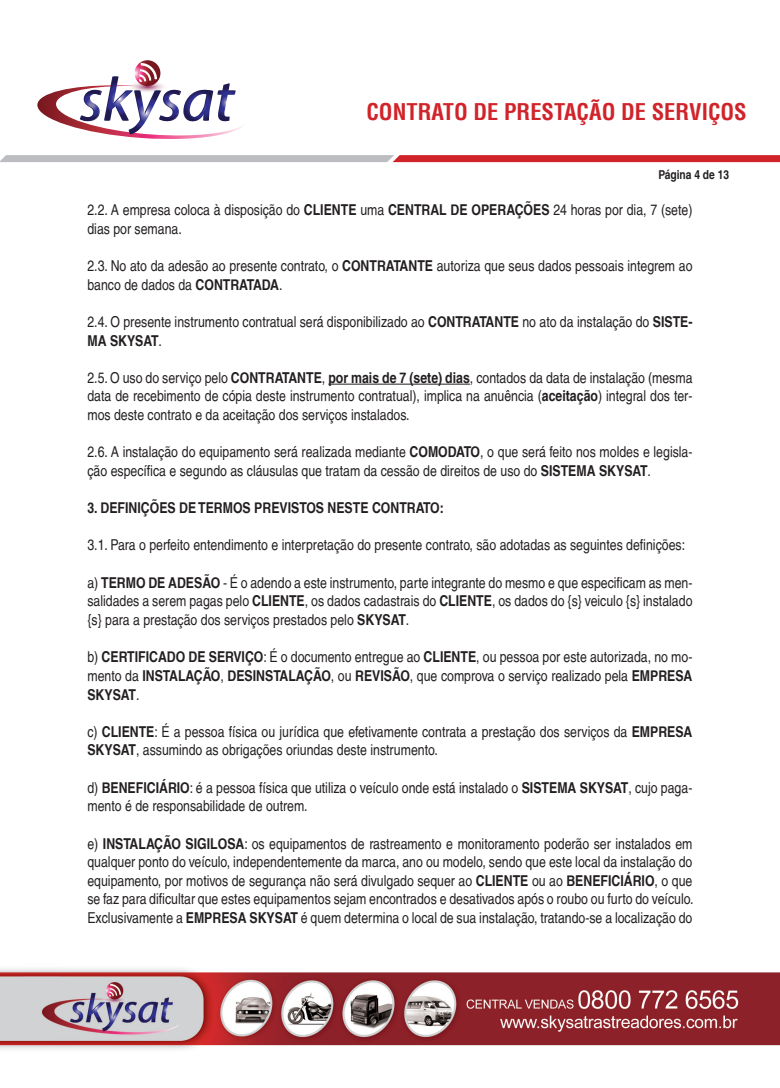
<style>
.page{position:relative;width:780px;height:1088px;background:#fff}
.page>*{position:absolute;margin:0;border:0;box-sizing:border-box;transform-origin:0 0}
.t1{font:700 condensed 22.5px "Helvetica LT";color:#d1232a}
.t2{font:condensed 15px/18.6px "Helvetica LT";color:#231f20}
.t3{font:700 condensed 15px "Helvetica LT";color:#231f20}
.t4{font:700 condensed 12.5px "Helvetica LT";color:#231f20}
.s1{font-weight:700}
</style>
<div class="page">
<img style="left:0;top:968px;width:779px;height:82px">
<hr style="left:328px;top:384px;width:142px;height:1px;background:#231f20">
<svg style="left:134px;top:60px;width:26px;height:26px"></svg>
<svg style="left:37px;top:63px;width:205px;height:76px"></svg>
<svg style="left:0;top:155px;width:780px;height:7px;background:#c77478"></svg>
<h1 class="t1" style="left:366px;top:97px;width:382px">CONTRATO DE PRESTAÇÃO DE SERVIÇOS</h1>
<p class="t4" style="left:658px;top:167px;width:72px">Página 4 de 13</p>
<p class="t2" style="left:87px;top:200px;width:606px">2.2. A empresa coloca à disposição do <span class="s1">CLIENTE</span> uma <span class="s1">CENTRAL DE OPERAÇÕES</span> 24 horas por dia, 7 (sete) dias por semana.</p>
<p class="t2" style="left:87px;top:256px;width:606px">2.3. No ato da adesão ao presente contrato, o <span class="s1">CONTRATANTE</span> autoriza que seus dados pessoais integrem ao banco de dados da <span class="s1">CONTRATADA</span>.</p>
<p class="t2" style="left:87px;top:312px;width:606px">2.4. O presente instrumento contratual será disponibilizado ao <span class="s1">CONTRATANTE</span> no ato da instalação do <span class="s1">SISTE-<br>MA SKYSAT</span>.</p>
<p class="t2" style="left:87px;top:368px;width:606px;text-align:justify">2.5. O uso do serviço pelo <span class="s1">CONTRATANTE</span>, <span class="s1">por mais de 7 (sete) dias</span>, contados da data de instalação (mesma data de recebimento de cópia deste instrumento contratual), implica na anuência (<span class="s1">aceitação</span>) integral dos ter&shy;mos deste contrato e da aceitação dos serviços instalados.</p>
<p class="t2" style="left:87px;top:443px;width:606px">2.6. A instalação do equipamento será realizada mediante <span class="s1">COMODATO</span>, o que será feito nos moldes e legisla&shy;ção específica e segundo as cláusulas que tratam da cessão de direitos de uso do <span class="s1">SISTEMA SKYSAT</span>.</p>
<p class="t3" style="left:87px;top:499px;width:358px">3. DEFINIÇÕES DE TERMOS PREVISTOS NESTE CONTRATO:</p>
<p class="t2" style="left:87px;top:536px;width:599px">3.1. Para o perfeito entendimento e interpretação do presente contrato, são adotadas as seguintes definições:</p>
<p class="t2" style="left:87px;top:573px;width:606px;text-align:justify">a) <span class="s1">TERMO DE ADESÃO</span> - É o adendo a este instrumento, parte integrante do mesmo e que especificam as men&shy;salidades a serem pagas pelo <span class="s1">CLIENTE</span>, os dados cadastrais do <span class="s1">CLIENTE</span>, os dados do {s} veiculo {s} instalado {s} para a prestação dos serviços prestados pelo <span class="s1">SKYSAT</span>.</p>
<p class="t2" style="left:87px;top:648px;width:606px;text-align:justify">b) <span class="s1">CERTIFICADO DE SERVIÇO</span>: É o documento entregue ao <span class="s1">CLIENTE</span>, ou pessoa por este autorizada, no mo&shy;mento da <span class="s1">INSTALAÇÃO</span>, <span class="s1">DESINSTALAÇÃO</span>, ou <span class="s1">REVISÃO</span>, que comprova o serviço realizado pela <span class="s1">EMPRESA SKYSAT</span>.</p>
<p class="t2" style="left:87px;top:722px;width:606px">c) <span class="s1">CLIENTE</span>: É a pessoa física ou jurídica que efetivamente contrata a prestação dos serviços da <span class="s1">EMPRESA<br>SKYSAT</span>, assumindo as obrigações oriundas deste instrumento.</p>
<p class="t2" style="left:87px;top:778px;width:606px">d) <span class="s1">BENEFICIÁRIO</span>: é a pessoa física que utiliza o veículo onde está instalado o <span class="s1">SISTEMA SKYSAT</span>, cujo paga&shy;mento é de responsabilidade de outrem.</p>
<p class="t2" style="left:87px;top:834px;width:607px;text-align:justify">e) <span class="s1">INSTALAÇÃO SIGILOSA</span>: os equipamentos de rastreamento e monitoramento poderão ser instalados em qualquer ponto do veículo, independentemente da marca, ano ou modelo, sendo que este local da instalação do equipamento, por motivos de segurança não será divulgado sequer ao <span class="s1">CLIENTE</span> ou ao <span class="s1">BENEFICIÁRIO</span>, o que se faz para dificultar que estes equipamentos sejam encontrados e desativados após o roubo ou furto do veículo.<br>Exclusivamente a <span class="s1">EMPRESA SKYSAT</span> é quem determina o local de sua instalação, tratando-se a localização do</p>
</div>
